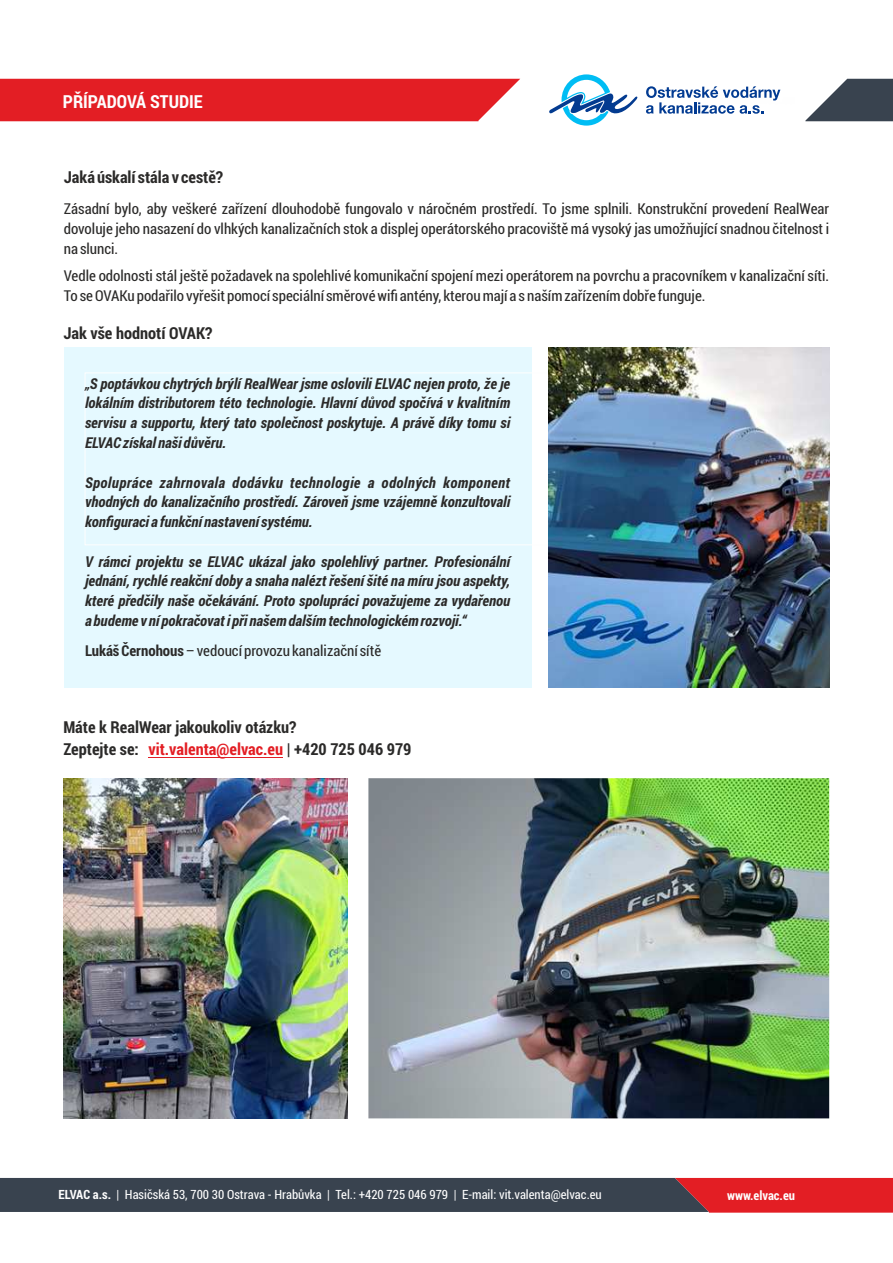
<style>
.page{position:relative;width:893px;height:1263px;background:#fff}
.page>*{position:absolute;margin:0;border:0;box-sizing:border-box;transform-origin:0 0}
.t1{font:700 18px "Roboto Condensed";color:#fefefe}
.t2{font:700 16.5px/21.8px "Roboto Condensed";color:#2b2a29}
.t3{font:italic 700 15px/19.8px "Roboto Condensed";color:#2b2a29;text-align:justify}
.t4{font:15px/19.8px "Roboto Condensed";color:#2b2a29;text-align:justify}
.t5{font:12.75px "Roboto Condensed";color:#fefefe}
.t6{font:700 12.75px "Roboto Condensed";color:#fefefe}
.s1{font-weight:700}
.s2{color:#e31e24}
</style>
<div class="page">
<svg style="left:0;top:1178px;width:893px;height:35px;background:#633f49"></svg>
<svg style="left:549px;top:74px;width:89px;height:52px"></svg>
<svg style="left:646px;top:86px;width:134px;height:28px"></svg>
<img style="left:64px;top:778px;width:283px;height:340px">
<img style="left:368px;top:778px;width:461px;height:340px">
<hr style="left:148px;top:757px;width:135px;height:1px;background:#e31e24">
<svg style="left:805px;top:79px;width:88px;height:42px"></svg>
<div style="left:0;top:79px;width:520px;height:42px;background:#e31e24"></div>
<div style="left:64px;top:348px;width:467px;height:340px;background:#e5f9ff"></div>
<img style="left:549px;top:348px;width:280px;height:340px">
<p class="t1" style="left:63px;top:89px;width:141px">PŘÍPADOVÁ STUDIE</p>
<p class="t2" style="left:64px;top:166px;width:161px">Jaká úskalí stála v cestě?</p>
<p class="t4" style="left:64px;top:198px;width:767px">Zásadní bylo, aby veškeré zařízení dlouhodobě fungovalo v náročném prostředí. To jsme splnili. Konstrukční provedení RealWear dovoluje jeho nasazení do vlhkých kanalizačních stok a displej operátorského pracoviště má vysoký jas umožňující snadnou čitelnost i na slunci.</p>
<p class="t4" style="left:64px;top:266px;width:767px">Vedle odolnosti stál ještě požadavek na spolehlivé komunikační spojení mezi operátorem na povrchu a pracovníkem v kanalizační síti.<br>To se OVAKu podařilo vyřešit pomocí speciální směrové wifi antény, kterou mají a s naším zařízením dobře funguje.</p>
<p class="t2" style="left:63px;top:322px;width:151px">Jak vše hodnotí OVAK?</p>
<p class="t3" style="left:85px;top:373px;width:427px">„S poptávkou chytrých brýlí RealWear jsme oslovili ELVAC nejen proto, že je lokálním distributorem této technologie. Hlavní důvod spočívá v kvalitním servisu a supportu, který tato společnost poskytuje. A právě díky tomu si ELVAC získal naši důvěru.</p>
<p class="t3" style="left:85px;top:472px;width:427px">Spolupráce zahrnovala dodávku technologie a odolných komponent vhodných do kanalizačního prostředí. Zároveň jsme vzájemně konzultovali konfiguraci a funkční nastavení systému.</p>
<p class="t3" style="left:85px;top:551px;width:427px">V rámci projektu se ELVAC ukázal jako spolehlivý partner. Profesionální jednání, rychlé reakční doby a snaha nalézt řešení šité na míru jsou aspekty, které předčily naše očekávání. Proto spolupráci považujeme za vydařenou a budeme v ní pokračovat i při našem dalším technologickém rozvoji.“</p>
<p class="t4" style="left:85px;top:640px;width:298px"><span class="s1">Lukáš Černohous</span>– vedoucí provozu kanalizační sítě</p>
<p class="t2" style="left:63px;top:716px;width:350px">Máte k RealWear jakoukoliv otázku?<br>Zeptejte se: <span class="s2">vit.valenta@elvac.eu</span> | +420 725 046 979</p>
<p class="t5" style="left:59px;top:1185px;width:545px"><span class="s1">ELVAC a.s.</span> | Hasičská 53, 700 30 Ostrava - Hrabůvka | Tel.: +420 725 046 979 | E-mail: vit.valenta@elvac.eu</p>
<p class="t6" style="left:727px;top:1186px;width:69px">www.elvac.eu</p>
</div>
